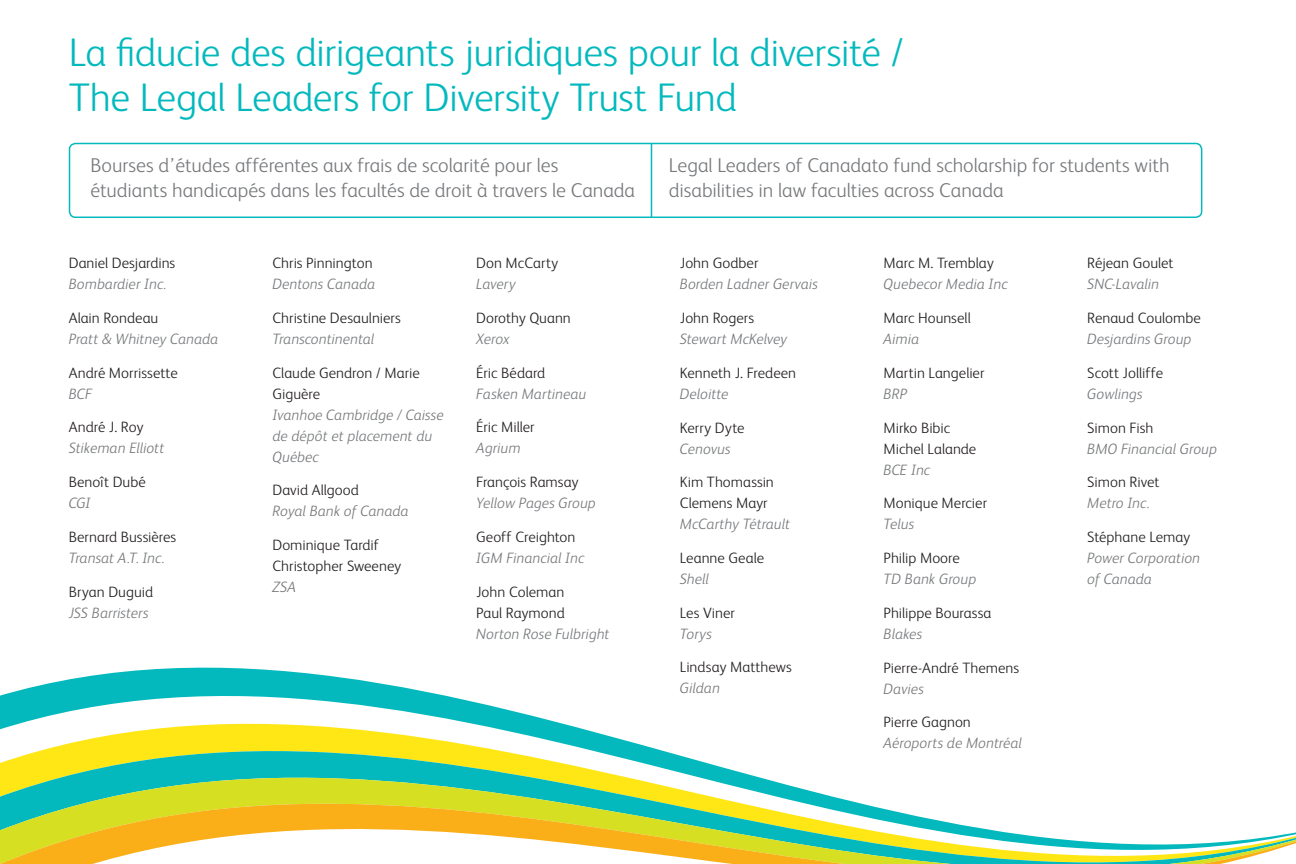
<style>
.page{position:relative;width:1296px;height:864px;background:#fff}
.page>*{position:absolute;margin:0;border:0;box-sizing:border-box;transform-origin:0 0}
.t1{font:300 40px/44.2px "Xerox Sans";letter-spacing:-.015em;color:#03b9bd}
.t2{font:300 20px/25px "Xerox Sans";letter-spacing:-.005em;color:#76787b}
.t3{font:300 15px/21px "Xerox Sans";color:#231f20}
.t4{font:italic 300 15px/21px "Xerox Sans";color:#76787b}
</style>
<div class="page">
<svg style="left:0;top:673px;width:1296px;height:191px"></svg>
<div style="left:69px;top:143px;width:1133px;height:75px;border:2px solid #03b9bd;border-radius:6px"></div>
<hr style="left:651px;top:144px;width:1px;height:74px;background:#03b9bd">
<h1 class="t1" style="left:69px;top:29px;width:836px">La fiducie des dirigeants juridiques pour la diversité /<br>The Legal Leaders for Diversity Trust Fund</h1>
<h2 class="t2" style="left:90px;top:152px;width:546px">Bourses d’études afférentes aux frais de scolarité pour les étudiants handicapés dans les facultés de droit à travers le Canada</h2>
<h2 class="t2" style="left:669px;top:152px;width:502px">Legal Leaders of Canadato fund scholarship for students with disabilities in law faculties across Canada</h2>
<p class="t3" style="left:69px;top:252px;width:108px">Daniel Desjardins</p>
<p class="t4" style="left:69px;top:273px;width:99px">Bombardier Inc.</p>
<p class="t3" style="left:69px;top:307px;width:91px">Alain Rondeau</p>
<p class="t4" style="left:69px;top:327px;width:151px">Pratt &amp; Whitney Canada</p>
<p class="t3" style="left:69px;top:361px;width:111px">André Morrissette</p>
<p class="t4" style="left:69px;top:382px;width:25px">BCF</p>
<p class="t3" style="left:69px;top:416px;width:76px">André J. Roy</p>
<p class="t4" style="left:69px;top:437px;width:97px">Stikeman Elliott</p>
<p class="t3" style="left:69px;top:471px;width:79px">Benoît Dubé</p>
<p class="t4" style="left:69px;top:492px;width:24px">CGI</p>
<p class="t3" style="left:69px;top:526px;width:109px">Bernard Bussières</p>
<p class="t4" style="left:69px;top:546px;width:97px">Transat A.T. Inc.</p>
<p class="t3" style="left:69px;top:580px;width:86px">Bryan Duguid</p>
<p class="t4" style="left:69px;top:601px;width:81px">JSS Barristers</p>
<p class="t3" style="left:272px;top:252px;width:102px">Chris Pinnington</p>
<p class="t4" style="left:272px;top:273px;width:104px">Dentons Canada</p>
<p class="t3" style="left:272px;top:307px;width:130px">Christine Desaulniers</p>
<p class="t4" style="left:272px;top:328px;width:103px">Transcontinental</p>
<p class="t3" style="left:272px;top:361px;width:149px">Claude Gendron / Marie<br>Giguère</p>
<p class="t4" style="left:272px;top:403px;width:173px">Ivanhoe Cambridge / Caisse de dépôt et placement du<br>Québec</p>
<p class="t3" style="left:272px;top:479px;width:88px">David Allgood</p>
<p class="t4" style="left:272px;top:500px;width:138px">Royal Bank of Canada</p>
<p class="t3" style="left:272px;top:534px;width:130px">Dominique Tardif<br>Christopher Sweeney</p>
<p class="t4" style="left:272px;top:576px;width:25px">ZSA</p>
<p class="t3" style="left:476px;top:252px;width:84px">Don McCarty</p>
<p class="t4" style="left:476px;top:273px;width:41px">Lavery</p>
<p class="t3" style="left:476px;top:307px;width:96px">Dorothy Quann</p>
<p class="t4" style="left:476px;top:328px;width:35px">Xerox</p>
<p class="t3" style="left:476px;top:361px;width:71px">Éric Bédard</p>
<p class="t4" style="left:476px;top:382px;width:112px">Fasken Martineau</p>
<p class="t3" style="left:476px;top:416px;width:60px">Éric Miller</p>
<p class="t4" style="left:476px;top:437px;width:46px">Agrium</p>
<p class="t3" style="left:476px;top:471px;width:104px">François Ramsay</p>
<p class="t4" style="left:476px;top:492px;width:121px">Yellow Pages Group</p>
<p class="t3" style="left:476px;top:526px;width:101px">Geoff Creighton</p>
<p class="t4" style="left:476px;top:546px;width:110px">IGM Financial Inc</p>
<p class="t3" style="left:476px;top:580px;width:90px">John Coleman<br>Paul Raymond</p>
<p class="t4" style="left:476px;top:622px;width:135px">Norton Rose Fulbright</p>
<p class="t3" style="left:680px;top:252px;width:80px">John Godber</p>
<p class="t4" style="left:680px;top:273px;width:139px">Borden Ladner Gervais</p>
<p class="t3" style="left:680px;top:307px;width:76px">John Rogers</p>
<p class="t4" style="left:680px;top:328px;width:109px">Stewart McKelvey</p>
<p class="t3" style="left:680px;top:361px;width:118px">Kenneth J. Fredeen</p>
<p class="t4" style="left:680px;top:382px;width:50px">Deloitte</p>
<p class="t3" style="left:680px;top:416px;width:66px">Kerry Dyte</p>
<p class="t4" style="left:680px;top:437px;width:52px">Cenovus</p>
<p class="t3" style="left:680px;top:471px;width:96px">Kim Thomassin<br>Clemens Mayr</p>
<p class="t4" style="left:680px;top:513px;width:112px">McCarthy Tétrault</p>
<p class="t3" style="left:680px;top:547px;width:86px">Leanne Geale</p>
<p class="t4" style="left:680px;top:568px;width:31px">Shell</p>
<p class="t3" style="left:680px;top:601px;width:57px">Les Viner</p>
<p class="t4" style="left:680px;top:622px;width:34px">Torys</p>
<p class="t3" style="left:680px;top:656px;width:114px">Lindsay Matthews</p>
<p class="t4" style="left:680px;top:677px;width:42px">Gildan</p>
<p class="t3" style="left:884px;top:252px;width:112px">Marc M. Tremblay</p>
<p class="t4" style="left:884px;top:273px;width:126px">Quebecor Media Inc</p>
<p class="t3" style="left:884px;top:307px;width:89px">Marc Hounsell</p>
<p class="t4" style="left:884px;top:328px;width:37px">Aimia</p>
<p class="t3" style="left:884px;top:362px;width:102px">Martin Langelier</p>
<p class="t4" style="left:884px;top:382px;width:25px">BRP</p>
<p class="t3" style="left:884px;top:416px;width:94px">Mirko Bibic<br>Michel Lalande</p>
<p class="t4" style="left:884px;top:458px;width:48px">BCE Inc</p>
<p class="t3" style="left:884px;top:492px;width:105px">Monique Mercier</p>
<p class="t4" style="left:884px;top:513px;width:32px">Telus</p>
<p class="t3" style="left:884px;top:547px;width:78px">Philip Moore</p>
<p class="t4" style="left:884px;top:568px;width:94px">TD Bank Group</p>
<p class="t3" style="left:884px;top:601px;width:109px">Philippe Bourassa</p>
<p class="t4" style="left:884px;top:622px;width:40px">Blakes</p>
<p class="t3" style="left:884px;top:656px;width:137px">Pierre-André Themens</p>
<p class="t4" style="left:884px;top:677px;width:42px">Davies</p>
<p class="t3" style="left:884px;top:711px;width:89px">Pierre Gagnon</p>
<p class="t4" style="left:884px;top:732px;width:140px">Aéroports de Montréal</p>
<p class="t3" style="left:1087px;top:252px;width:88px">Réjean Goulet</p>
<p class="t4" style="left:1087px;top:273px;width:73px">SNC-Lavalin</p>
<p class="t3" style="left:1087px;top:307px;width:115px">Renaud Coulombe</p>
<p class="t4" style="left:1087px;top:328px;width:106px">Desjardins Group</p>
<p class="t3" style="left:1087px;top:362px;width:77px">Scott Jolliffe</p>
<p class="t4" style="left:1087px;top:382px;width:57px">Gowlings</p>
<p class="t3" style="left:1087px;top:416px;width:68px">Simon Fish</p>
<p class="t4" style="left:1087px;top:437px;width:131px">BMO Financial Group</p>
<p class="t3" style="left:1087px;top:471px;width:74px">Simon Rivet</p>
<p class="t4" style="left:1087px;top:492px;width:64px">Metro Inc.</p>
<p class="t3" style="left:1087px;top:526px;width:105px">Stéphane Lemay</p>
<p class="t4" style="left:1087px;top:547px;width:114px">Power Corporation of Canada</p>
</div>
